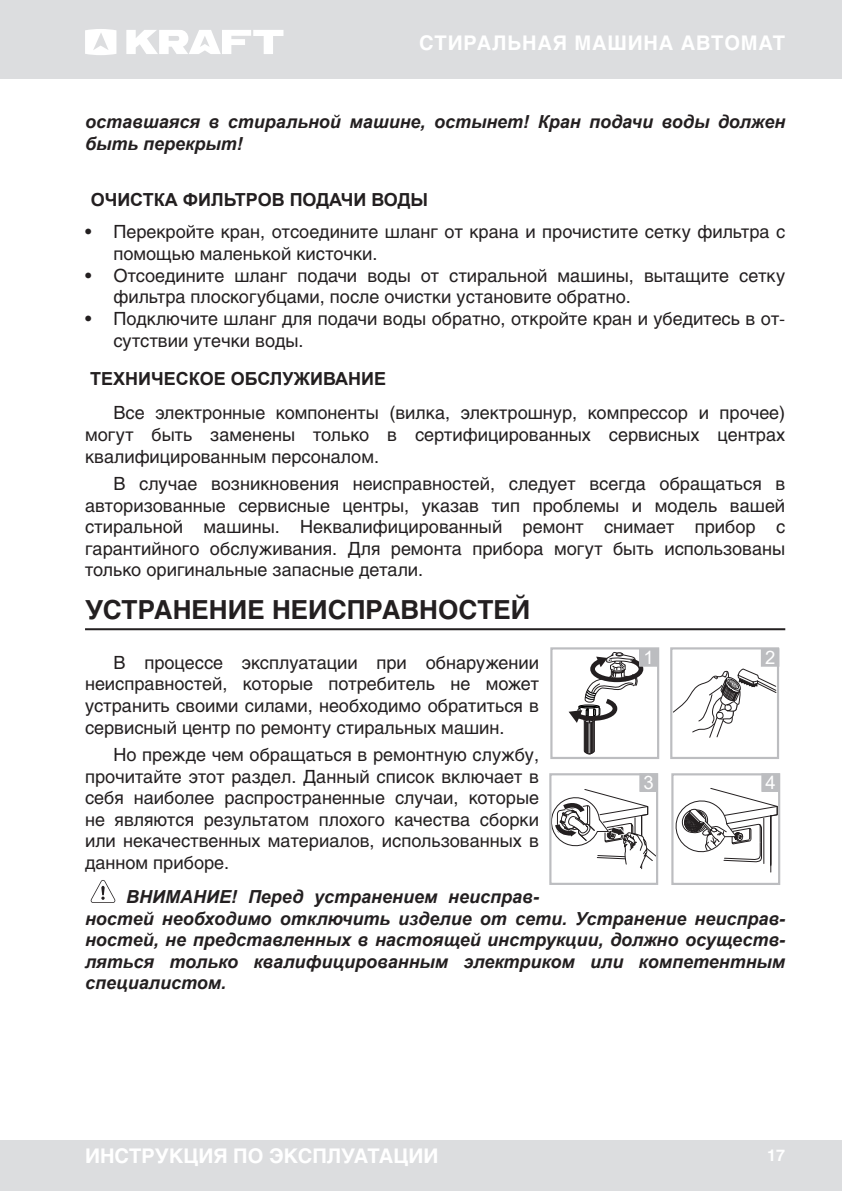
<style>
.page{position:relative;width:842px;height:1191px;background:#fff}
.page>*{position:absolute;margin:0;border:0;box-sizing:border-box;transform-origin:0 0}
._001_Заголовок___1{font:700 26px "Helios C";color:#231f20}
.t1{font:700 20px "Helios C";color:#fff}
.t2{font:700 20px "Helios C";letter-spacing:.04em;color:#fff}
.t3{font:18.6px "Arial";color:#fff}
._002_тест{font:18px/21.6px "Helios C";color:#231f20;text-align:justify}
._003_марк_список{font:18px/21.6px "Helios C";color:#231f20}
.Внимание{font:italic 700 18px/21.6px "Arial";color:#231f20}
.Внимание___-снизу{font:italic 700 18px/21.6px "Arial";color:#231f20}
._003_подзаг___2{font:700 18px "Arial";color:#231f20}
._1{font:700 18px "Arial";color:#231f20}
.t4{font:700 16px "Helios C";color:#fff}
</style>
<div class="page">
<div style="left:0;top:1140px;width:842px;height:51px;background:#dcdddf"></div>
<div style="left:0;top:0;width:842px;height:79px;background:#dcdddf"></div>
<svg style="left:85px;top:29px;width:31px;height:26px"></svg>
<svg style="left:126px;top:30px;width:157px;height:24px"></svg>
<hr style="left:85px;top:628px;width:700px;height:2px;background:#231f20">
<svg style="left:91px;top:880px;width:24px;height:23px"></svg>
<svg style="left:549px;top:647px;width:232px;height:238px"></svg>
<svg style="left:569px;top:652px;width:77px;height:102px"></svg>
<div style="left:670px;top:647px;width:109px;height:112px;border:2px solid #bcbdc0"></div>
<svg style="left:673px;top:668px;width:103px;height:70px"></svg>
<div style="left:640px;top:648px;width:17px;height:18px;background:#bcbdc0"></div>
<div style="left:639px;top:648px;width:19px;height:18px;border:1px solid #bcbdc0"></div>
<div style="left:761px;top:648px;width:18px;height:18px;background:#bcbdc0"></div>
<div style="left:640px;top:774px;width:17px;height:17px;background:#bcbdc0"></div>
<div style="left:639px;top:773px;width:19px;height:18px;border:1px solid #bcbdc0"></div>
<div style="left:762px;top:774px;width:17px;height:17px;background:#bcbdc0"></div>
<div style="left:761px;top:773px;width:19px;height:18px;border:1px solid #bcbdc0"></div>
<p class="t2" style="left:419px;top:31px;width:368px">СТИРАЛЬНАЯ МАШИНА АВТОМАТ</p>
<p class="Внимание___-снизу" style="left:85px;top:112px;width:702px">оставшаяся в стиральной машине, остынет! Кран подачи воды должен быть перекрыт!</p>
<p class="_003_подзаг___2" style="left:91px;top:186px;width:339px">ОЧИСТКА ФИЛЬТРОВ ПОДАЧИ ВОДЫ</p>
<p class="_003_марк_список" style="left:113px;top:221px;width:673px;text-indent:-28px">• Перекройте кран, отсоедините шланг от крана и прочистите сетку фильтра с помощью маленькой кисточки.</p>
<p class="_003_марк_список" style="left:113px;top:264px;width:673px;text-indent:-28px">• Отсоедините шланг подачи воды от стиральной машины, вытащите сетку фильтра плоскогубцами, после очистки установите обратно.</p>
<p class="_003_марк_список" style="left:113px;top:307px;width:673px;text-indent:-28px">• Подключите шланг для подачи воды обратно, откройте кран и убедитесь в от&shy;сутствии утечки воды.</p>
<p class="_1" style="left:90px;top:366px;width:297px">ТЕХНИЧЕСКОЕ ОБСЛУЖИВАНИЕ</p>
<p class="_002_тест" style="left:85px;top:402px;width:702px;text-indent:28px">Все электронные компоненты (вилка, электрошнур, компрессор и прочее) могут быть заменены только в сертифицированных сервисных центрах квалифицированным персоналом.</p>
<p class="_002_тест" style="left:85px;top:472px;width:702px;text-indent:28px">В случае возникновения неисправностей, следует всегда обращаться в авторизованные сервисные центры, указав тип проблемы и модель вашей стиральной машины. Неквалифицированный ремонт снимает прибор с гарантийного обслуживания. Для ремонта прибора могут быть использованы только оригинальные запасные детали.</p>
<p class="_001_Заголовок___1" style="left:85px;top:594px;width:447px">УСТРАНЕНИЕ НЕИСПРАВНОСТЕЙ</p>
<p class="_002_тест" style="left:85px;top:651px;width:455px;text-indent:28px">В процессе эксплуатации при обнаружении неисправностей, которые потребитель не может устранить своими силами, необходимо обратиться в сервисный центр по ремонту стиральных машин.</p>
<p class="_002_тест" style="left:85px;top:743px;width:455px;text-indent:28px">Но прежде чем обращаться в ремонтную службу, прочитайте этот раздел. Данный список включает в себя наиболее распространенные случаи, которые не являются результатом плохого качества сборки или некачественных материалов, использованных в данном приборе.</p>
<p class="Внимание" style="left:85px;top:886px;width:702px;text-indent:41px">ВНИМАНИЕ! Перед устранением неисправ-<br>ностей необходимо отключить изделие от сети. Устранение неисправ&shy;ностей, не представленных в настоящей инструкции, должно осуществ&shy;ляться только квалифицированным электриком или компетентным специалистом.</p>
<p class="t3" style="left:643px;top:644px;width:12px">1</p>
<p class="t3" style="left:765px;top:644px;width:12px">2</p>
<p class="t3" style="left:643px;top:769px;width:12px">3</p>
<p class="t3" style="left:765px;top:769px;width:12px">4</p>
<p class="t1" style="left:85px;top:1143px;width:355px">ИНСТРУКЦИЯ ПО ЭКСПЛУАТАЦИИ</p>
<p class="t4" style="left:767px;top:1145px;width:19px">17</p>
</div>
